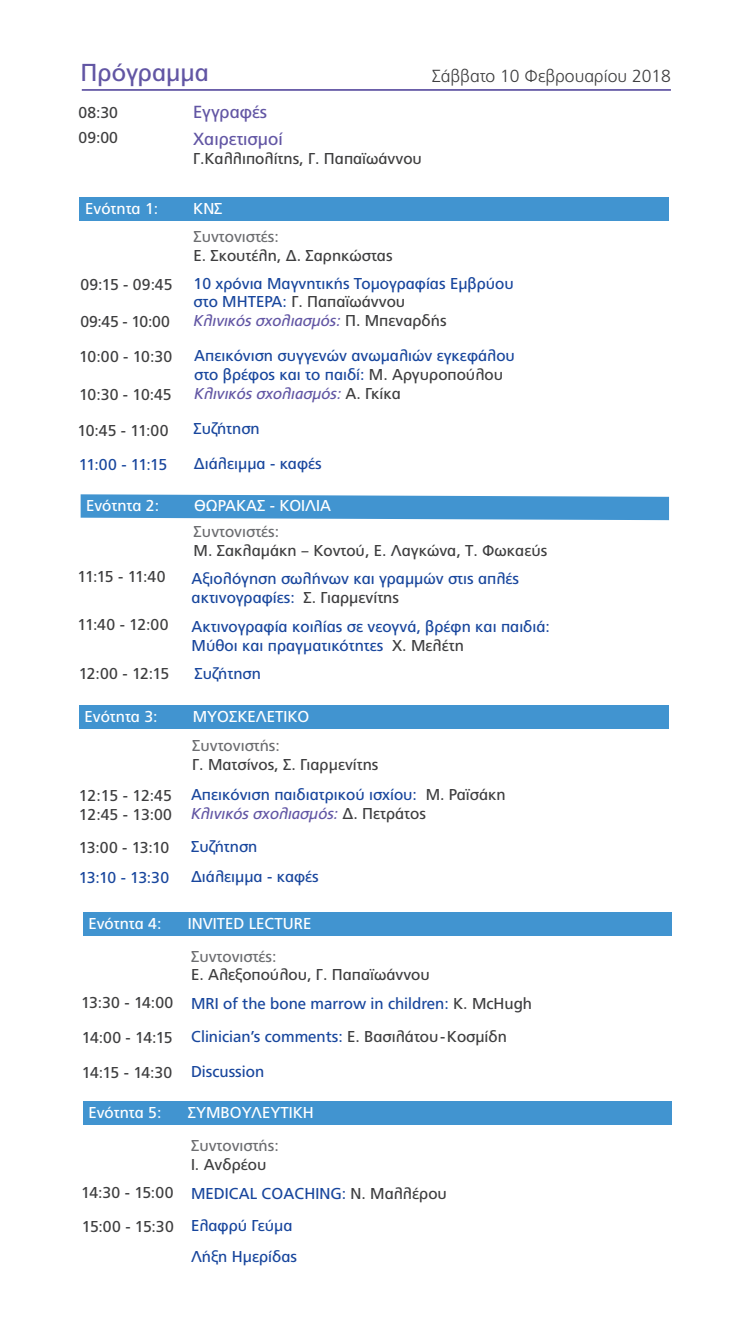
<style>
.page{position:relative;width:745px;height:1340px;background:#fff}
.page>*{position:absolute;margin:0;border:0;box-sizing:border-box;transform-origin:0 0}
.t1{font:24.5px "PF Catalog";color:#6256a4}
.t2{font:300 17.5px "PF Catalog";color:#3e3e3f}
.t3{font:17.5px/26.2px "PF Catalog";color:#6256a4}
.t4{font:15.75px/18.9px "PF Catalog";color:#18469d}
.t5{font:15.75px/25.9px "PF Catalog";color:#3e3e3f}
.t6{font:15.75px "PF Catalog";color:#fff}
.t7{font:15.75px "PF Catalog";color:#6c6d70}
.s1{color:#3e3e3f}
.s2{font-style:italic;color:#6256a4}
.s3{color:#18469d}
</style>
<div class="page">
<div style="left:80px;top:197px;width:588px;height:23px;background:#4194d0"></div>
<hr style="left:82px;top:89px;width:588px;height:2px;background:#6256a4">
<svg style="left:81px;top:494px;width:587px;height:26px;background:#549ed4"></svg>
<div style="left:79px;top:705px;width:589px;height:24px;background:#4194d0"></div>
<div style="left:83px;top:912px;width:588px;height:23px;background:#4194d0"></div>
<div style="left:83px;top:1101px;width:588px;height:24px;background:#4194d0"></div>
<h1 class="t1" style="left:80px;top:59px;width:130px">Πρόγραµµα</h1>
<p class="t3" style="left:193px;top:99px;width:91px">Εγγραφές<br>Χαιρετισµοί</p>
<p class="t5" style="left:193px;top:145px;width:230px">Γ.Καλλιπολίτης, Γ. Παπαϊωάννου</p>
<p class="t5" style="left:78px;top:99px;width:41px">08:30<br>09:00</p>
<p class="t2" style="left:432px;top:66px;width:240px">Σάββατο 10 Φεβρουαρίου 2018</p>
<p class="t6" style="left:85px;top:199px;width:74px">Ενότητα 1:</p>
<p class="t6" style="left:193px;top:199px;width:31px">ΚΝΣ</p>
<p class="t7" style="left:193px;top:227px;width:87px">Συντονιστές:</p>
<p class="t5" style="left:193px;top:242px;width:201px">Ε. Σκουτέλη, ∆. Σαρηκώστας</p>
<p class="t5" style="left:80px;top:271px;width:94px">09:15 - 09:45</p>
<p class="t5" style="left:80px;top:309px;width:91px">09:45 - 10:00</p>
<p class="t5" style="left:79px;top:343px;width:95px">10:00 - 10:30</p>
<p class="t5" style="left:79px;top:381px;width:94px">10:30 - 10:45</p>
<p class="t5" style="left:77px;top:417px;width:93px">10:45 - 11:00</p>
<p class="t4" style="left:193px;top:274px;width:321px">10 χρόνια Μαγνητικής Τοµογραφίας Εµβρύου στο ΜΗΤΕΡΑ: <span class="s1">Γ. Παπαϊωάννου<br></span><span class="s2">Κλινικός σχολιασµός:</span> <span class="s1">Π. Μπεναρδής</span></p>
<p class="t4" style="left:194px;top:346px;width:322px">Απεικόνιση συγγενών ανωµαλιών εγκεφάλου στο βρέφος και το παιδί: <span class="s1">Μ. Αργυροπούλου<br></span><span class="s2">Κλινικός σχολιασµός:</span> <span class="s1">Α. Γκίκα</span></p>
<p class="t4" style="left:193px;top:420px;width:68px">Συζήτηση</p>
<p class="t4" style="left:79px;top:456px;width:90px">11:00 - 11:15</p>
<p class="t4" style="left:194px;top:454px;width:129px">∆ιάλειµµα - καφές</p>
<p class="t6" style="left:86px;top:496px;width:74px">Ενότητα 2:</p>
<p class="t6" style="left:194px;top:496px;width:138px">ΘΩΡΑΚΑΣ - ΚΟΙΛΙΑ</p>
<p class="t5" style="left:77px;top:563px;width:90px">11:15 - 11:40</p>
<p class="t7" style="left:193px;top:522px;width:87px">Συντονιστές:</p>
<p class="t5" style="left:193px;top:538px;width:355px">Μ. Σακλαµάκη – Κοντού, Ε. Λαγκώνα, Τ. Φωκαεύς</p>
<p class="t4" style="left:191px;top:569px;width:329px">Αξιολόγηση σωλήνων και γραµµών στις απλές ακτινογραφίες: <span class="s1">Σ. Γιαρµενίτης</span></p>
<p class="t5" style="left:77px;top:611px;width:92px">11:40 - 12:00</p>
<p class="t4" style="left:191px;top:617px;width:359px">Ακτινογραφία κοιλίας σε νεογνά, βρέφη και παιδιά:<br>Μύθοι και πραγµατικότητες <span class="s1">Χ. Μελέτη</span></p>
<p class="t5" style="left:79px;top:660px;width:92px">12:00 - 12:15</p>
<p class="t4" style="left:194px;top:664px;width:68px">Συζήτηση</p>
<p class="t6" style="left:84px;top:707px;width:74px">Ενότητα 3:</p>
<p class="t6" style="left:192px;top:707px;width:118px">ΜΥΟΣΚΕΛΕΤΙΚΟ</p>
<p class="t5" style="left:79px;top:786px;width:94px;line-height:18.9px">12:15 - 12:45<br>12:45 - 13:00</p>
<p class="t7" style="left:192px;top:736px;width:89px">Συντονιστής:</p>
<p class="t5" style="left:192px;top:751px;width:188px">Γ. Ματσίνος, Σ. Γιαρµενίτης</p>
<p class="t4" style="left:191px;top:785px;width:316px">Απεικόνιση παιδιατρικού ισχίου: <span class="s1">Μ. Ραϊσάκη<br></span><span class="s2">Κλινικός σχολιασµός:</span> <span class="s1">∆. Πετράτος</span></p>
<p class="t5" style="left:79px;top:834px;width:92px">13:00 - 13:10</p>
<p class="t4" style="left:191px;top:837px;width:68px">Συζήτηση</p>
<p class="t4" style="left:79px;top:868px;width:92px">13:10 - 13:30</p>
<p class="t4" style="left:191px;top:867px;width:129px">∆ιάλειµµα - καφές</p>
<p class="t6" style="left:88px;top:914px;width:74px">Ενότητα 4:</p>
<p class="t6" style="left:188px;top:914px;width:125px">INVITED LECTURE</p>
<p class="t7" style="left:191px;top:947px;width:87px">Συντονιστές:</p>
<p class="t5" style="left:191px;top:962px;width:240px">Ε. Αλεξοπούλου, Γ. Παπαϊωάννου</p>
<p class="t5" style="left:81px;top:990px;width:94px">13:30 - 14:00</p>
<p class="t4" style="left:191px;top:987px;width:342px;line-height:32.9px">MRI of the bone marrow in children: <span class="s1">K. McHugh<br></span>Clinician’s comments: <span class="s1">Ε. Βασιλάτου-Κοσµίδη</span></p>
<p class="t5" style="left:82px;top:1024px;width:92px">14:00 - 14:15</p>
<p class="t5" style="left:82px;top:1059px;width:184px">14:15 - 14:30 <span class="s3">Discussion</span></p>
<p class="t6" style="left:88px;top:1103px;width:74px">Ενότητα 5:</p>
<p class="t6" style="left:188px;top:1103px;width:127px">ΣΥΜΒΟΥΛΕΥΤΙΚΗ</p>
<p class="t5" style="left:81px;top:1179px;width:94px">14:30 - 15:00</p>
<p class="t5" style="left:82px;top:1213px;width:93px">15:00 - 15:30</p>
<p class="t7" style="left:191px;top:1136px;width:89px">Συντονιστής:</p>
<p class="t5" style="left:191px;top:1151px;width:77px">Ι. Ανδρέου</p>
<p class="t4" style="left:191px;top:1177px;width:257px;line-height:32px">MEDICAL COACHING: <span class="s1">Ν. Μαλλέρου<br></span>Ελαφρύ Γεύµα</p>
<p class="t4" style="left:191px;top:1246px;width:107px">Λήξη Ηµερίδας</p>
</div>
